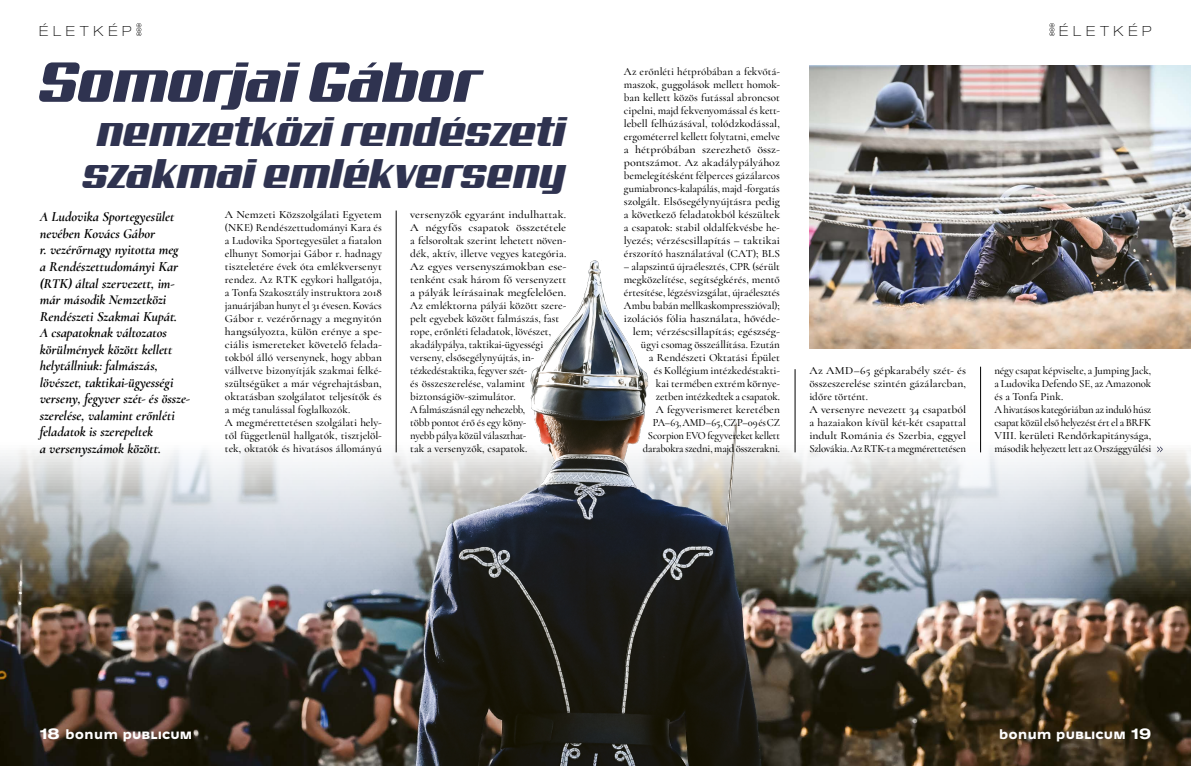
<style>
.page{position:relative;width:1191px;height:766px;background:#fff}
.page>*{position:absolute;margin:0;border:0;box-sizing:border-box;transform-origin:0 0}
.t1{font:57px "Aero";letter-spacing:-.005em;color:#2f3350}
.t2{font:42px/42px "Aero";letter-spacing:-.015em;color:#2f3350;text-align:center}
.t3{font:italic 700 14px/16.5px "Cormorant";letter-spacing:-.005em;color:#000}
.t4{font:700 14px "Westeinde Caption";letter-spacing:.005em;color:#fff}
.t5{font:100 expanded 14px "Helvetica Neue LT Pro";letter-spacing:.35em;color:#000}
.t6{font:500 11px/13px "Cormorant";color:#000}
.t7{font:500 11px/13px "Cormorant";color:#000;scale:1.06 1}
.t8{font:500 11px/13px "Cormorant";color:#000;scale:1.08 1}
.t9{font:500 11px/13px "Cormorant";color:#000;scale:1.07 1}
.s1{font-family:"Helvetica Neue LT Pro";font-stretch:expanded;font-size:15px}
</style>
<div class="page">
<img style="left:924px;top:34px;width:267px;height:731px">
<img style="left:924px;top:66px;width:267px;height:282px">
<img style="left:0;top:65px;width:924px;height:700px">
<hr style="left:795px;top:369px;width:1px;height:83px;background:#000">
<hr style="left:980px;top:366px;width:1px;height:86px;background:#000">
<hr style="left:396px;top:210px;width:1px;height:242px;background:#000">
<svg style="left:1157px;top:446px;width:5px;height:6px"></svg>
<svg style="left:1049px;top:23px;width:5px;height:13px"></svg>
<svg style="left:136px;top:23px;width:6px;height:13px"></svg>
<p class="t5" style="left:39px;top:23px;width:94px">ÉLETKÉP</p>
<h1 class="t1" style="left:40px;top:50px;width:444px">Somorjai Gábor</h1>
<h2 class="t2" style="left:83px;top:109px;width:485px">nemzetközi rendészeti szakmai emlékverseny</h2>
<p class="t7" style="left:225px;top:208px;width:149px">A Nemzeti Közszolgálati Egyetem (NKE) Rendészettudományi Kara és a Ludovika Sportegyesület a fiatalon elhunyt Somorjai Gábor r. hadnagy tiszteletére évek óta emlékversenyt rendez. Az RTK egykori hallgatója, a Tonfa Szakosztály instruktora 2018 januárjában hunyt el 31 évesen. Kovács Gábor r. vezérőrnagy a megnyitón hangsúlyozta, külön erénye a spe&shy;ciális ismereteket követelő felada&shy;tokból álló versenynek, hogy abban vállvetve bizonyítják szakmai felké&shy;szültségüket a már végrehajtásban, oktatásban szolgálatot teljesítők és a még tanulással foglalkozók.<br>A megmérettetésen szolgálati hely&shy;től függetlenül hallgatók, tisztjelöl&shy;tek, oktatók és hivatásos állományú</p>
<p class="t8" style="left:410px;top:208px;width:146px">versenyzők egyaránt indulhattak.<br>A négyfős csapatok összetétele a felsoroltak szerint lehetett növen&shy;dék, aktív, illetve vegyes kategória.<br>Az egyes versenyszámokban ese&shy;tenként csak három fő versenyzett a pályák leírásainak megfelelően.<br>Az emléktorna pályái között szere&shy;pelt egyebek között falmászás, fast rope, erőnléti feladatok, lövészet, akadálypálya, taktikai-ügyességi verseny, elsősegélynyújtás, in&shy;tézkedéstaktika, fegyver szét-<br>és összeszerelése, valamint biztonságiöv-szimulátor.<br>Afalmászásnál egynehezebb,<br>több pontot érő és egy kön -<br>nyebb pálya közül választhat-<br>tak a versenyzők, csapatok.</p>
<p class="t3" style="left:40px;top:208px;width:152px">A Ludovika Sportegyesület nevében Kovács Gábor<br>r. vezérőrnagy nyitotta meg<br>a Rendészettudományi Kar (RTK) által szervezett, im&shy;már második Nemzetközi<br>Rendészeti Szakmai Kupát.<br>A csapatoknak változatos körülmények között kellett helytállniuk: falmászás, lövészet, taktikai-ügyességi verseny, fegyver szét- és össze&shy;szerelése, valamint erőnléti feladatok is szerepeltek<br>a versenyszámok között.</p>
<p class="t6" style="left:624px;top:65px;width:158px;text-align:justify">Az erőnléti hétpróbában a fekvőtá&shy;maszok, guggolások mellett homok&shy;ban kellett közös futással abroncsot cipelni, majd fekvenyomással és kett&shy;lebell felhúzásával, tolódzkodással, ergométerrel kellett folytatni, emelve a hétpróbában szerezhető össz&shy;pontszámot. Az akadálypályához bemelegítésként félperces gázálarcos gumiabroncs-kalapálás, majd -forgatás szolgált. Elsősegélynyújtásra pedig a következő feladatokból készültek a csapatok: stabil oldalfekvésbe he&shy;lyezés; vérzéscsillapítás – taktikai érszorító használatával (CAT); BLS</p>
<p class="t6" style="left:624px;top:260px;width:158px;text-align:right">– alapszintű újraélesztés, CPR (sérült megközelítése, segítségkérés, mentő értesítése, légzésvizsgálat, újraélesztés Ambu babán mellkaskompresszióval); izolációs fólia használata, hővéde&shy;lem; vérzéscsillapítás; egészség&shy;ügyi csomag összeállítása. Ezután<br>a Rendészeti Oktatási Épület<br>és Kollégium intézkedéstakti-<br>kai termében extrém környe-<br>zetben intézkedtek a csapatok.<br>A fegyverismeret keretében PA–63,AMD–65,CZP–09ésCZ Scorpion EVO fegyvereket kellett darabokra szedni, majd összerakni.</p>
<p class="t5" style="left:1059px;top:23px;width:94px">ÉLETKÉP</p>
<p class="t9" style="left:809px;top:364px;width:148px">Az AMD–65 gépkarabély szét- és összeszerelése szintén gázálarcban, időre történt.<br>A versenyre nevezett 34 csapatból a hazaiakon kívül két-két csapattal indult Románia és Szerbia, eggyel<br>Szlovákia.AzRTK-t amegmérettetésen</p>
<p class="t6" style="left:994px;top:364px;width:158px">négy csapat képviselte, a Jumping Jack, a Ludovika Defendo SE, az Amazonok és a Tonfa Pink.<br>A hivatásos kategóriában az induló húsz csapat közül első helyezést ért el a BRFK VIII. kerületi Rendőrkapitánysága, második helyezett lett az Országgyűlési</p>
<p class="t4" style="left:40px;top:722px;width:154px"><span class="s1">18</span> bonum publicum</p>
<p class="t4" style="left:998px;top:722px;width:154px">bonum publicum <span class="s1">19</span></p>
</div>
